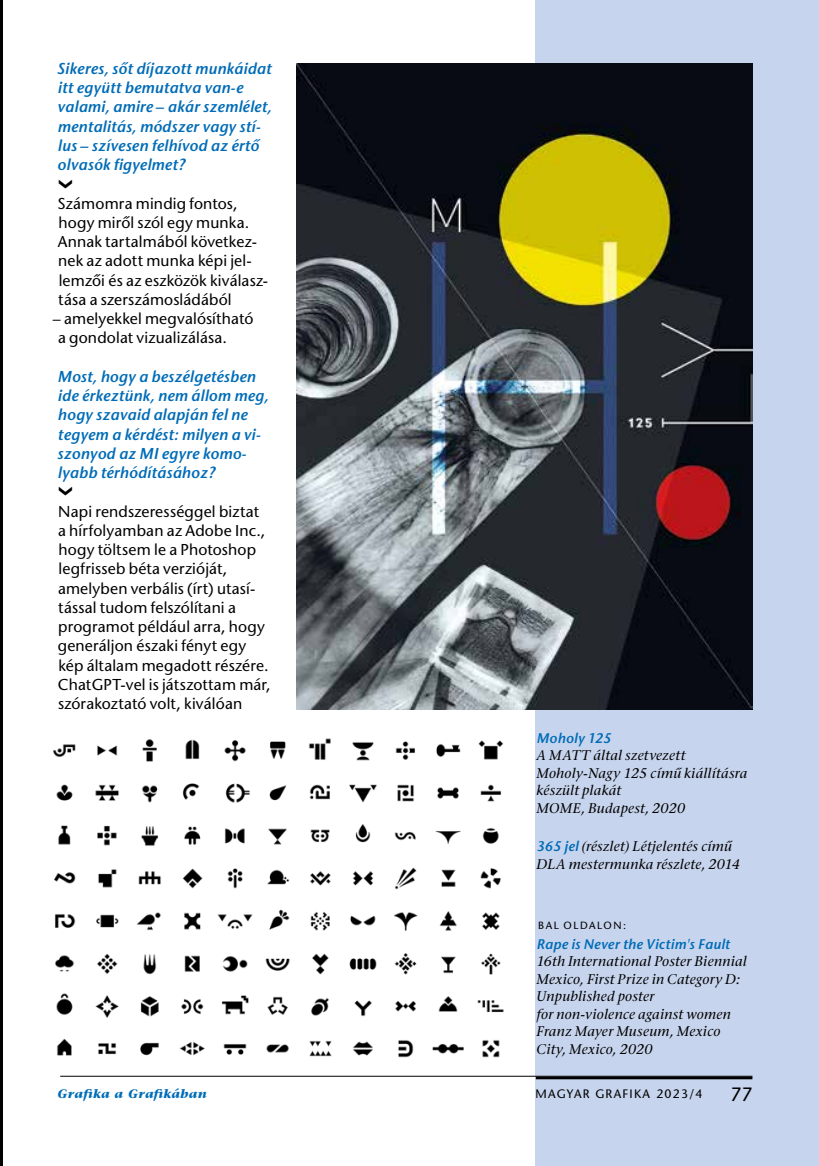
<style>
.page{position:relative;width:819px;height:1166px;background:#fff}
.page>*{position:absolute;margin:0;border:0;box-sizing:border-box;transform-origin:0 0}
.t1{font:19.25px "Stone Sans H";color:#000}
.t2{font:15.75px/19.2px "Stone Sans H";letter-spacing:.01em;color:#000}
.t3{font:15.75px/19.2px "Ston San Sem Italic H";letter-spacing:.01em;color:#006cb7}
.t4{font:14px/17.5px "Stone Serif Italic H";letter-spacing:.015em;color:#000}
.t5{font:14px "Ston San Sem Italic H";letter-spacing:.02em;color:#006cb7}
.t6{font:12.25px "Stone Sans H";letter-spacing:.1em;color:#000}
.t7{font:12.25px "Stone Serif Bold Italic H";letter-spacing:.025em;color:#006cb7}
.t8{font:10.5px "Stone Sans H";letter-spacing:.15em;color:#000}
.s1{font-family:"Ston San Sem Italic H";color:#006cb7}
</style>
<div class="page">
<div style="left:535px;top:0;width:284px;height:1166px;background:#c7d4ed"></div>
<img style="left:53px;top:738px;width:451px;height:320px">
<img style="left:297px;top:63px;width:455px;height:646px">
<hr style="left:0;top:1px;width:3px;height:1164px;background:#000">
<hr style="left:60px;top:1076px;width:692px;height:1px;background:#000">
<hr style="left:536px;top:1076px;width:216px;height:3px;background:#000">
<p class="t3" style="left:57px;top:59px;width:216px">Sikeres, sôt díjazott munkáidat itt együtt bemutatva van-e valami, amire – akár szemlélet, mentalitás, módszer vagy stí&shy;lus – szívesen felhívod az értô olvasók figyelmet?</p>
<p class="t2" style="left:58px;top:193px;width:212px">Számomra mindig fontos, hogy mirôl szól egy munka.<br>Annak tartalmából következ&shy;nek az adott munka képi jel&shy;lemzôi és az eszközök kiválasz&shy;tása a szerszámosládából</p>
<p class="t2" style="left:58px;top:309px;width:197px;text-indent:-5px">– amelyekkel megvalósítható a gondolat vizualizálása.</p>
<p class="t3" style="left:57px;top:367px;width:213px">Most, hogy a beszélgetésben ide érkeztünk, nem állom meg, hogy szavaid alapján fel ne tegyem a kérdést: milyen a vi&shy;szonyod az MI egyre komo&shy;lyabb térhódításához?</p>
<p class="t2" style="left:58px;top:501px;width:214px">Napi rendszerességgel biztat<br>a hírfolyamban az Adobe Inc., hogy töltsem le a Photoshop legfrisseb béta verzióját, amelyben verbális (írt) utasí&shy;tással tudom felszólítani a programot például arra, hogy generáljon északi fényt egy kép általam megadott részére.<br>ChatGPT-vel is játszottam már, szórakoztató volt, kiválóan</p>
<p class="t5" style="left:536px;top:729px;width:76px">Moholy 125</p>
<p class="t4" style="left:536px;top:747px;width:212px">A MATT által szetvezett<br>Moholy-Nagy 125 címû kiállításra készült plakát<br>MOME, Budapest, 2020</p>
<p class="t4" style="left:536px;top:838px;width:205px"><span class="s1">365 jel</span> (részlet) Létjelentés címû<br>DLA mestermunka részlete, 2014</p>
<p class="t8" style="left:538px;top:919px;width:89px">BAL OLDALON:</p>
<p class="t5" style="left:536px;top:935px;width:195px">Rape is Never the Victim's Fault</p>
<p class="t4" style="left:536px;top:953px;width:212px">16th International Poster Biennial<br>Mexico, First Prize in Category D:<br>Unpublished poster<br>for non-violence against women<br>Franz Mayer Museum, Mexico<br>City, Mexico, 2020</p>
<p class="t7" style="left:58px;top:1086px;width:151px">Grafika a Grafikában</p>
<p class="t6" style="left:535px;top:1086px;width:168px">MAGYAR GRAFIKA 2023/4</p>
<p class="t1" style="left:730px;top:1083px;width:24px">77</p>
</div>
